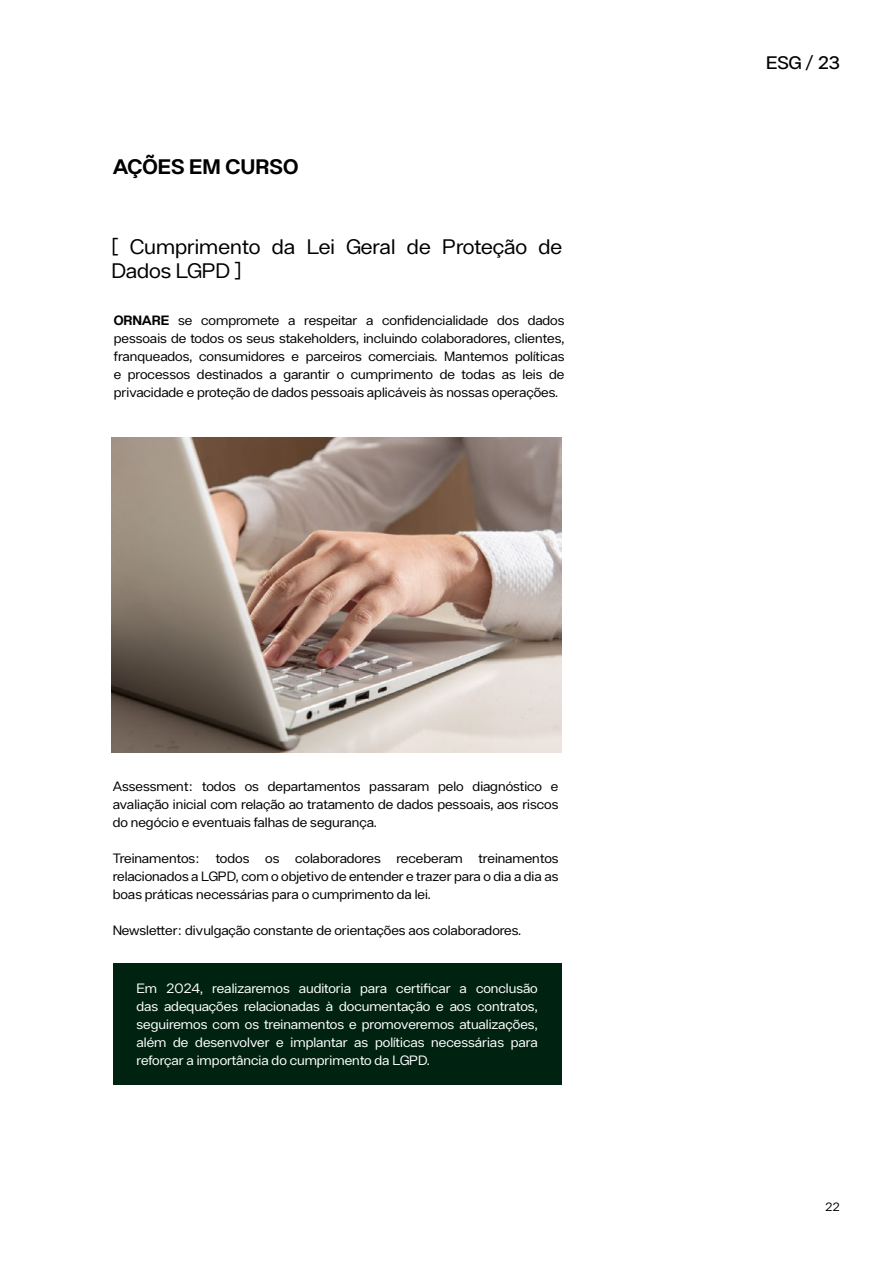
<style>
.page{position:relative;width:893px;height:1263px;background:#fff}
.page>*{position:absolute;margin:0;border:0;box-sizing:border-box;transform-origin:0 0}
.t1{font:21px/24px "Helonik";color:#000}
.t2{font:700 21px "Helonik";color:#000}
.t3{font:500 18.15px "Helonik";color:#000}
.t4{font:13.5px/18px "Helonik";color:#000;text-align:justify}
.t5{font:13.5px/18px "Helonik";color:#fff;text-align:justify}
.t6{font:12px "Helonik";color:#000}
.s1{font-weight:700}
</style>
<div class="page">
<img style="left:112px;top:437px;width:450px;height:316px">
<div style="left:113px;top:963px;width:449px;height:121px;background:#021"></div>
<h1 class="t2" style="left:113px;top:154px;width:187px">AÇÕES EM CURSO</h1>
<h1 class="t1" style="left:112px;top:234px;width:452px">[ Cumprimento da Lei Geral de Proteção de<br>Dados LGPD ]</h1>
<p class="t4" style="left:114px;top:311px;width:452px"><span class="s1">ORNARE</span> se compromete a respeitar a confidencialidade dos dados pessoais de todos os seus stakeholders, incluindo colaboradores, clientes, franqueados, consumidores e parceiros comerciais. Mantemos políticas e processos destinados a garantir o cumprimento de todas as leis de privacidade e proteção de dados pessoais aplicáveis às nossas operações.</p>
<p class="t4" style="left:113px;top:777px;width:447px">Assessment: todos os departamentos passaram pelo diagnóstico e avaliação inicial com relação ao tratamento de dados pessoais, aos riscos do negócio e eventuais falhas de segurança.</p>
<p class="t4" style="left:113px;top:849px;width:447px">Treinamentos: todos os colaboradores receberam treinamentos relacionados a LGPD, com o objetivo de entender e trazer para o dia a dia as boas práticas necessárias para o cumprimento da lei.</p>
<p class="t4" style="left:113px;top:921px;width:410px">Newsletter: divulgação constante de orientações aos colaboradores.</p>
<p class="t5" style="left:137px;top:979px;width:403px">Em 2024, realizaremos auditoria para certificar a conclusão das adequações relacionadas à documentação e aos contratos, seguiremos com os treinamentos e promoveremos atualizações, além de desenvolver e implantar as políticas necessárias para reforçar a importância do cumprimento da LGPD.</p>
<h2 class="t3" style="left:766px;top:52px;width:75px">ESG / 23</h2>
<p class="t6" style="left:825px;top:1200px;width:16px">22</p>
</div>
